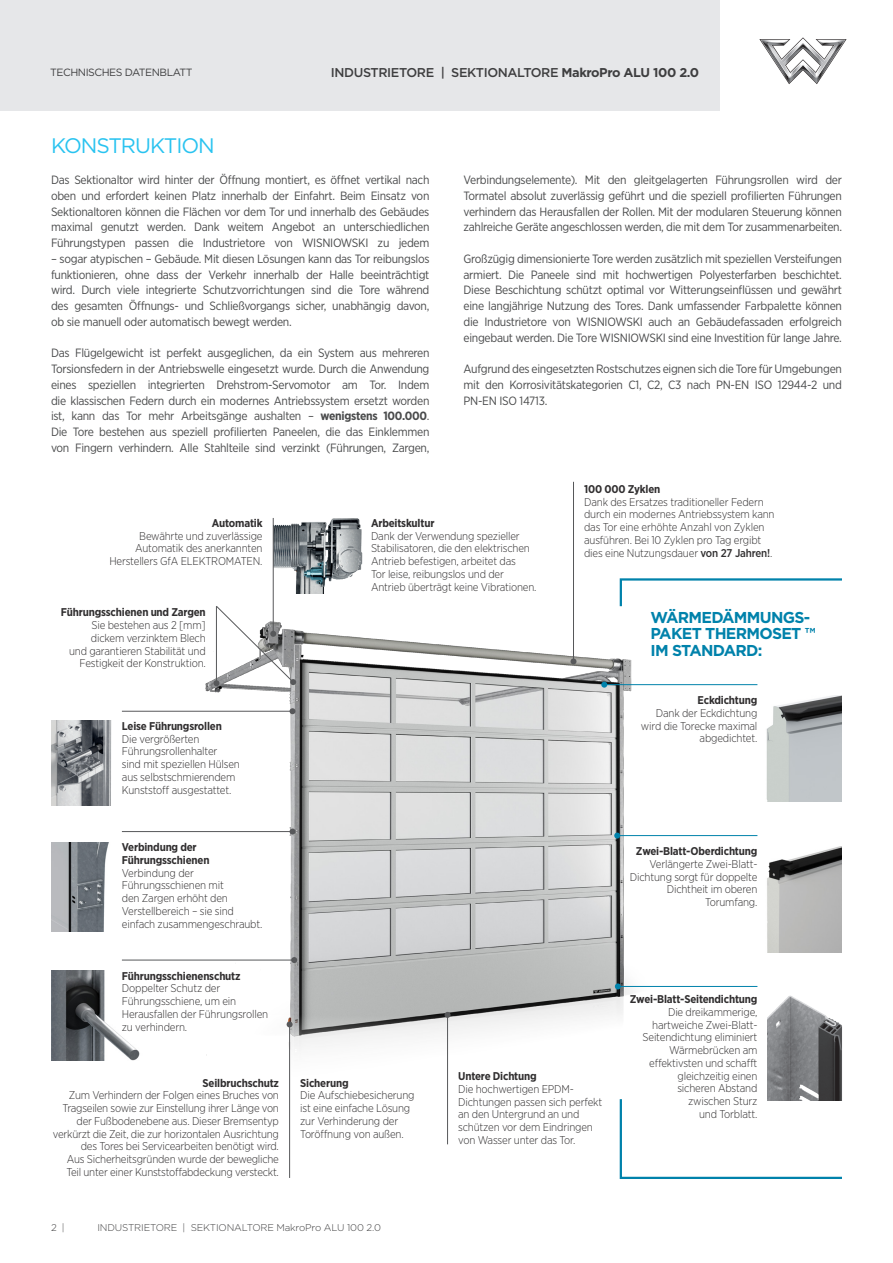
<style>
.page{position:relative;width:893px;height:1263px;background:#fff}
.page>*{position:absolute;margin:0;border:0;box-sizing:border-box;transform-origin:0 0}
.t1{font:21px "Gotham";letter-spacing:-.05em;color:#29c3f0}
.t2{font:700 15.75px/16.5px "Gotham";letter-spacing:-.045em;color:#0082ab}
.t3{font:500 12.75px "Gotham";letter-spacing:-.03em;color:#3e3e3f}
.t4{font:12px/15.8px "Gotham Narrow";letter-spacing:-.025em;color:#4a4b4c;text-align:justify}
.t5{font:300 11.25px/12.8px "Gotham Narrow";letter-spacing:-.015em;color:#312f30}
.t6{font:700 11.25px/12.8px "Gotham Narrow";letter-spacing:-.015em;color:#312f30}
.t7{font:10.5px "Gotham";letter-spacing:-.045em;color:#3e3e3f}
.t8{font:300 9.75px "Gotham";letter-spacing:-.015em;color:#3e3e3f}
.s1{font-weight:700}
.s2{font-weight:500}
</style>
<div class="page">
<div style="left:0;top:0;width:721px;height:111px;background:#e6e7e9"></div>
<svg style="left:759px;top:37px;width:88px;height:47px"></svg>
<img style="left:179px;top:594px;width:501px;height:496px">
<img style="left:766px;top:695px;width:76px;height:106px">
<img style="left:51px;top:971px;width:89px;height:89px">
<img style="left:51px;top:842px;width:58px;height:90px">
<hr style="left:573px;top:482px;width:1px;height:179px;background:#57585a">
<svg style="left:570px;top:658px;width:6px;height:6px"></svg>
<svg style="left:619px;top:1099px;width:223px;height:80px"></svg>
<svg style="left:619px;top:578px;width:223px;height:30px"></svg>
<hr style="left:122px;top:831px;width:171px;height:1px;background:#57585a">
<svg style="left:290px;top:828px;width:6px;height:6px"></svg>
<hr style="left:122px;top:960px;width:172px;height:1px;background:#57585a">
<svg style="left:291px;top:957px;width:6px;height:6px"></svg>
<hr style="left:604px;top:684px;width:153px;height:1px;background:#0082ab">
<svg style="left:601px;top:682px;width:6px;height:6px"></svg>
<hr style="left:289px;top:1024px;width:1px;height:154px;background:#57585a">
<svg style="left:287px;top:1021px;width:6px;height:6px"></svg>
<hr style="left:447px;top:1015px;width:1px;height:129px;background:#57585a">
<svg style="left:445px;top:1012px;width:6px;height:6px"></svg>
<img style="left:767px;top:995px;width:75px;height:105px">
<img style="left:767px;top:846px;width:75px;height:106px">
<hr style="left:617px;top:835px;width:140px;height:1px;background:#0082ab">
<svg style="left:614px;top:832px;width:6px;height:6px"></svg>
<hr style="left:618px;top:986px;width:139px;height:1px;background:#0082ab">
<svg style="left:615px;top:983px;width:6px;height:6px"></svg>
<hr style="left:122px;top:711px;width:171px;height:1px;background:#57585a">
<svg style="left:290px;top:708px;width:6px;height:6px"></svg>
<img style="left:51px;top:721px;width:61px;height:85px">
<img style="left:274px;top:518px;width:89px;height:75px">
<hr style="left:273px;top:518px;width:1px;height:116px;background:#57585a">
<svg style="left:213px;top:605px;width:83px;height:81px"></svg>
<p class="t7" style="left:50px;top:66px;width:144px">TECHNISCHES DATENBLATT</p>
<p class="t3" style="left:331px;top:65px;width:370px">INDUSTRIETORE | SEKTIONALTORE <span class="s1">MakroPro ALU 100 2.0</span></p>
<h1 class="t1" style="left:51px;top:132px;width:165px">KONSTRUKTION</h1>
<p class="t4" style="left:51px;top:172px;width:380px">Das Sektionaltor wird hinter der Öffnung montiert, es öffnet vertikal nach oben und erfordert keinen Platz innerhalb der Einfahrt. Beim Einsatz von Sektionaltoren können die Flächen vor dem Tor und innerhalb des Gebäudes maximal genutzt werden. Dank weitem Angebot an unterschiedlichen Führungstypen passen die Industrietore von WISNIOWSKI zu jedem</p>
<p class="t4" style="left:51px;top:251px;width:380px">– sogar atypischen – Gebäude. Mit diesen Lösungen kann das Tor reibungslos funktionieren, ohne dass der Verkehr innerhalb der Halle beeinträchtigt wird. Durch viele integrierte Schutzvorrichtungen sind die Tore während des gesamten Öffnungs- und Schließvorgangs sicher, unabhängig davon, ob sie manuell oder automatisch bewegt werden.</p>
<p class="t4" style="left:51px;top:345px;width:380px">Das Flügelgewicht ist perfekt ausgeglichen, da ein System aus mehreren Torsionsfedern in der Antriebswelle eingesetzt wurde. Durch die Anwendung eines speziellen integrierten Drehstrom-Servomotor am Tor. Indem die klassischen Federn durch ein modernes Antriebssystem ersetzt worden ist, kann das Tor mehr Arbeitsgänge aushalten – <span class="s1">wenigstens 100.000</span>.<br>Die Tore bestehen aus speziell profilierten Paneelen, die das Einklemmen von Fingern verhindern. Alle Stahlteile sind verzinkt (Führungen, Zargen,</p>
<p class="t4" style="left:463px;top:172px;width:380px">Verbindungselemente). Mit den gleitgelagerten Führungsrollen wird der Tormatel absolut zuverlässig geführt und die speziell profilierten Führungen verhindern das Herausfallen der Rollen. Mit der modularen Steuerung können zahlreiche Geräte angeschlossen werden, die mit dem Tor zusammenarbeiten.</p>
<p class="t4" style="left:463px;top:250px;width:380px">Großzügig dimensionierte Tore werden zusätzlich mit speziellen Versteifungen armiert. Die Paneele sind mit hochwertigen Polyesterfarben beschichtet.<br>Diese Beschichtung schützt optimal vor Witterungseinflüssen und gewährt eine langjährige Nutzung des Tores. Dank umfassender Farbpalette können die Industrietore von WISNIOWSKI auch an Gebäudefassaden erfolgreich eingebaut werden. Die Tore WISNIOWSKI sind eine Investition für lange Jahre.</p>
<p class="t4" style="left:463px;top:361px;width:380px">Aufgrund des eingesetzten Rostschutzes eignen sich die Tore für Umgebungen mit den Korrosivitätskategorien C1, C2, C3 nach PN-EN ISO 12944-2 und PN-EN ISO 14713.</p>
<p class="t6" style="left:212px;top:516px;width:52px">Automatik</p>
<p class="t5" style="left:109px;top:529px;width:155px;text-align:right">Bewährte und zuverlässige<br>Automatik des anerkannten<br>Herstellers GfA ELEKTROMATEN.</p>
<p class="t6" style="left:61px;top:606px;width:146px">Führungsschienen und Zargen</p>
<p class="t5" style="left:69px;top:618px;width:138px;text-align:right">Sie bestehen aus 2 [mm] dickem verzinktem Blech<br>und garantieren Stabilität und<br>Festigkeit der Konstruktion.</p>
<p class="t6" style="left:122px;top:719px;width:101px">Leise Führungsrollen</p>
<p class="t5" style="left:122px;top:732px;width:120px">Die vergrößerten<br>Führungsrollenhalter<br>sind mit speziellen Hülsen aus selbstschmierendem<br>Kunststoff ausgestattet.</p>
<p class="t6" style="left:122px;top:841px;width:89px">Verbindung der<br>Führungsschienen</p>
<p class="t5" style="left:122px;top:866px;width:142px">Verbindung der<br>Führungsschienen mit<br>den Zargen erhöht den<br>Verstellbereich – sie sind einfach zusammengeschraubt.</p>
<p class="t6" style="left:122px;top:969px;width:120px">Führungsschienenschutz</p>
<p class="t5" style="left:122px;top:982px;width:148px">Doppelter Schutz der<br>Führungsschiene, um ein<br>Herausfallen der Führungsrollen zu verhindern.</p>
<p class="t6" style="left:203px;top:1076px;width:78px">Seilbruchschutz</p>
<p class="t5" style="left:53px;top:1089px;width:227px;text-align:right">Zum Verhindern der Folgen eines Bruches von Tragseilen sowie zur Einstellung ihrer Länge von der Fußbodenebene aus. Dieser Bremsentyp verkürzt die Zeit, die zur horizontalen Ausrichtung des Tores bei Servicearbeiten benötigt wird.<br>Aus Sicherheitsgründen wurde der bewegliche Teil unter einer Kunststoffabdeckung versteckt.</p>
<p class="t6" style="left:371px;top:516px;width:65px">Arbeitskultur</p>
<p class="t5" style="left:371px;top:529px;width:167px">Dank der Verwendung spezieller Stabilisatoren, die den elektrischen Antrieb befestigen, arbeitet das<br>Tor leise, reibungslos und der Antrieb überträgt keine Vibrationen.</p>
<p class="t6" style="left:584px;top:482px;width:78px">100 000 Zyklen</p>
<p class="t5" style="left:584px;top:495px;width:192px">Dank des Ersatzes traditioneller Federn durch ein modernes Antriebssystem kann das Tor eine erhöhte Anzahl von Zyklen ausführen. Bei 10 Zyklen pro Tag ergibt dies eine Nutzungsdauer <span class="s2">von 27 Jahren!</span>.</p>
<h2 class="t2" style="left:651px;top:609px;width:167px">WÄRMEDÄMMUNGS-<br>PAKET THERMOSET ™<br>IM STANDARD:</h2>
<p class="t6" style="left:698px;top:694px;width:61px">Eckdichtung</p>
<p class="t5" style="left:641px;top:706px;width:118px;text-align:right">Dank der Eckdichtung wird die Torecke maximal abgedichtet.</p>
<p class="t6" style="left:636px;top:845px;width:123px">Zwei-Blatt-Oberdichtung</p>
<p class="t5" style="left:630px;top:857px;width:129px;text-align:right">Verlängerte Zwei-Blatt-<br>Dichtung sorgt für doppelte<br>Dichtheit im oberen<br>Torumfang.</p>
<p class="t6" style="left:300px;top:1076px;width:50px">Sicherung</p>
<p class="t5" style="left:300px;top:1089px;width:116px">Die Aufschiebesicherung ist eine einfache Lösung zur Verhinderung der<br>Toröffnung von außen.</p>
<p class="t6" style="left:458px;top:1070px;width:80px">Untere Dichtung</p>
<p class="t5" style="left:458px;top:1082px;width:146px">Die hochwertigen EPDM-<br>Dichtungen passen sich perfekt an den Untergrund an und schützen vor dem Eindringen von Wasser unter das Tor.</p>
<p class="t6" style="left:630px;top:993px;width:129px">Zwei-Blatt-Seitendichtung</p>
<p class="t5" style="left:642px;top:1005px;width:116px;text-align:right">Die dreikammerige, hartweiche Zwei-Blatt-<br>Seitendichtung eliminiert<br>Wärmebrücken am effektivsten und schafft gleichzeitig einen sicheren Abstand zwischen Sturz<br>und Torblatt.</p>
<p class="t8" style="left:51px;top:1221px;width:15px">2 |</p>
<p class="t8" style="left:97px;top:1221px;width:285px">INDUSTRIETORE | SEKTIONALTORE MakroPro ALU 100 2.0</p>
</div>
